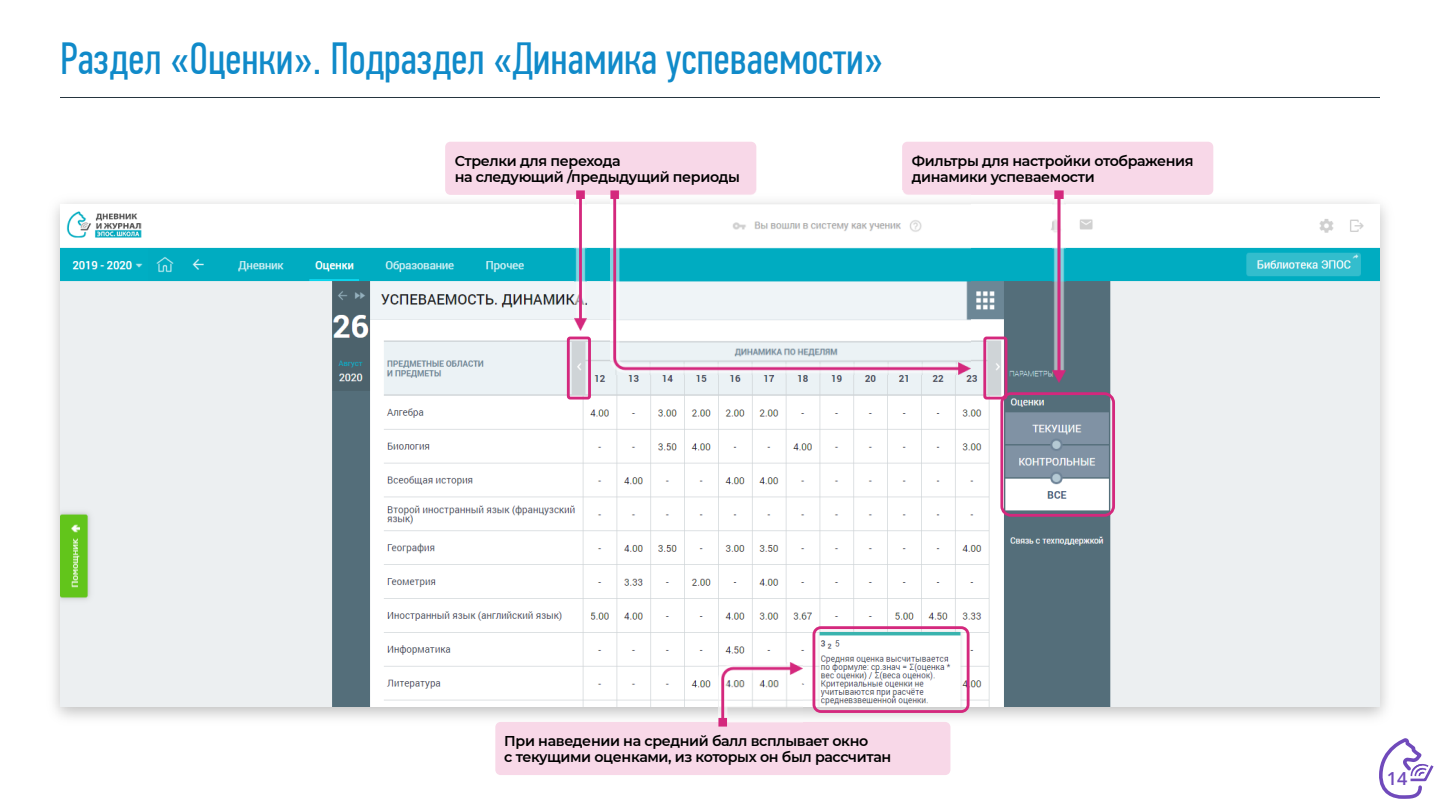
<style>
.page{position:relative;width:1440px;height:810px;background:#fff}
.page>*{position:absolute;margin:0;border:0;box-sizing:border-box;transform-origin:0 0}
.t1{font:45px "PF Din Text Comp Pro";color:#108ac9}
.t2{font:600 18px "Open Sans";color:#704abb}
.t3{font:600 14.25px/16.3px "Montserrat";letter-spacing:-.025em;color:#000}
</style>
<div class="page">
<hr style="left:60px;top:97px;width:1320px;height:1px;background:#25353f">
<svg style="left:1379px;top:739px;width:55px;height:60px"></svg>
<img style="left:54px;top:195px;width:1333px;height:523px">
<img style="left:60px;top:204px;width:1320px;height:503px">
<div style="left:187px;top:206px;width:202px;height:39px;background:#fff"></div>
<div style="left:1110px;top:207px;width:185px;height:38px;background:#fff"></div>
<div style="left:590px;top:290px;width:247px;height:19px;background:#eff4f7"></div>
<div style="left:567px;top:337px;width:24px;height:63px;border:3px solid #d4287d;border-radius:2px"></div>
<div style="left:983px;top:337px;width:24px;height:63px;border:3px solid #d4287d;border-radius:2px"></div>
<div style="left:813px;top:626px;width:157px;height:87px;border:3px solid #d4287d;border-radius:7px"></div>
<div style="left:445px;top:142px;width:311px;height:53px;background:#f8d8e8"></div>
<div style="left:902px;top:142px;width:311px;height:53px;background:#f8d8e8"></div>
<div style="left:495px;top:722px;width:455px;height:53px;background:#f8d8e8"></div>
<img style="left:574px;top:190px;width:13px;height:141px">
<img style="left:1053px;top:190px;width:13px;height:192px">
<div style="left:1000px;top:392px;width:115px;height:125px;border:3px solid #d4287d;border-radius:9px"></div>
<img style="left:718px;top:662px;width:84px;height:65px">
<img style="left:611px;top:190px;width:359px;height:184px">
<h1 class="t1" style="left:60px;top:41px;width:825px">Раздел «Оценки». Подраздел «Динамика успеваемости»</h1>
<p class="t3" style="left:455px;top:152px;width:287px">Стрелки для перехода<br>на следующий /предыдущий периоды</p>
<p class="t3" style="left:912px;top:152px;width:283px">Фильтры для настройки отображения динамики успеваемости</p>
<p class="t3" style="left:504px;top:732px;width:388px">При наведении на средний балл всплывает окно<br>с текущими оценками, из которых он был рассчитан</p>
<p class="t2" style="left:1387px;top:771px;width:22px">14</p>
</div>
